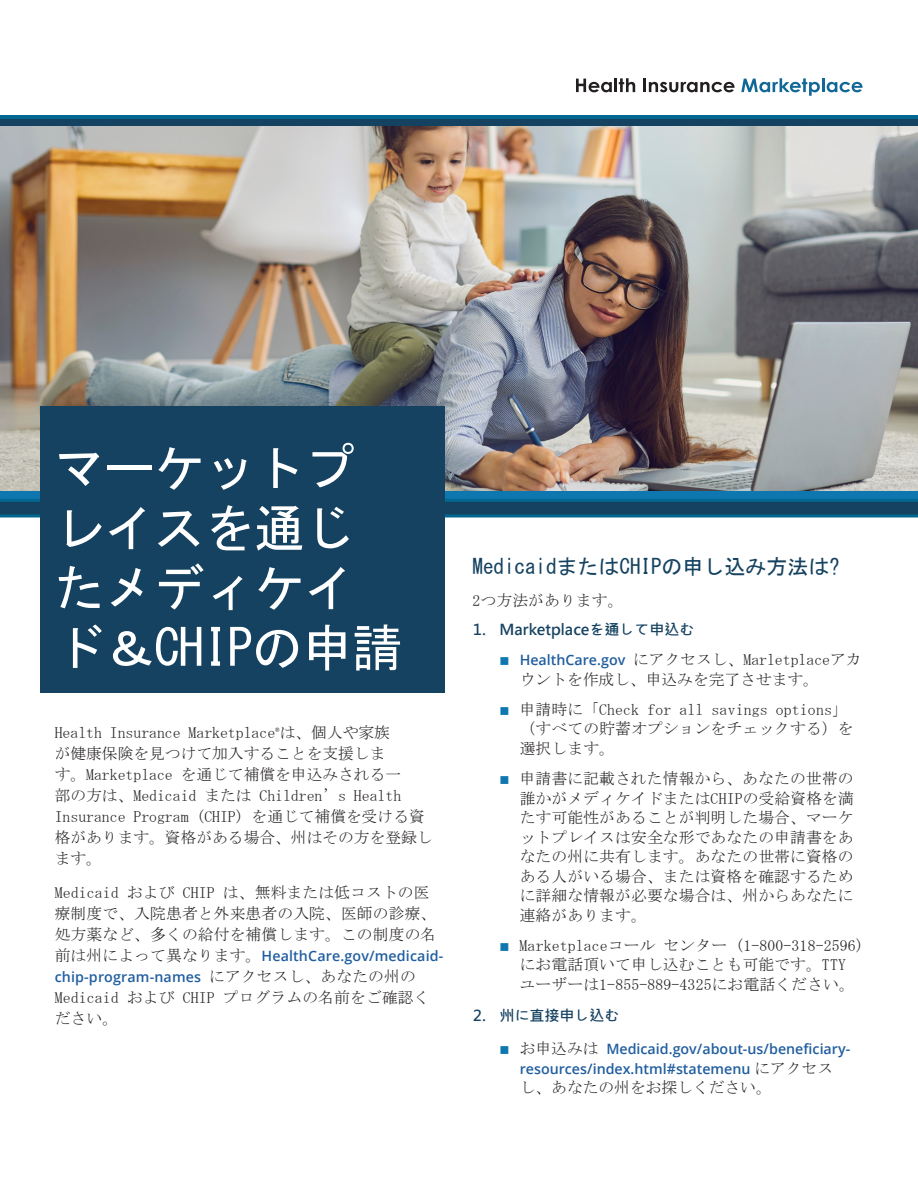
<style>
.page{position:relative;width:918px;height:1188px;background:#fff}
.page>*{position:absolute;margin:0;border:0;box-sizing:border-box;transform-origin:0 0}
.t1{font:51px/60px "MS Gothic";letter-spacing:-.02em;color:#fff}
.t2{font:21px "MS Gothic";color:#154260}
.text_bullet{font:15.75px/19.5px "MS Mincho";letter-spacing:.01em;color:#231f20}
.text_no_indent{font:15.75px/21px "MS Mincho";color:#231f20}
.text_numbered{font:700 15px "Microsoft Jheng Hei";color:#154260}
.text_bullet-2{font:600 14.25px/19.5px "Open Sans";color:#215e9f;text-align:center}
.text_no_indent-2{font:600 14.25px/21px "Open Sans";letter-spacing:.01em;color:#215e9f}
.s1{font-family:"MS Mincho";font-weight:400;font-size:15.75px;color:#231f20}
.s2{color:#0e77af}
.s3{font-family:"Open Sans";font-weight:600;font-size:14.25px;color:#215e9f}
</style>
<div class="page">
<div style="left:0;top:119px;width:918px;height:7px;background:#154260"></div>
<hr style="left:0;top:116px;width:918px;height:3px;background:#026892">
<div style="left:0;top:490px;width:918px;height:10px;background:#0e77af"></div>
<svg style="left:0;top:499px;width:918px;height:19px;background:#155273"></svg>
<svg style="left:576px;top:79px;width:36px;height:13px"></svg>
<hr style="left:614px;top:78px;width:3px;height:14px;background:#231f20">
<svg style="left:619px;top:78px;width:16px;height:14px"></svg>
<svg style="left:643px;top:79px;width:92px;height:13px"></svg>
<svg style="left:741px;top:78px;width:79px;height:18px"></svg>
<hr style="left:822px;top:78px;width:3px;height:14px;background:#116897">
<svg style="left:827px;top:82px;width:36px;height:10px"></svg>
<img style="left:0;top:126px;width:918px;height:364px">
<div style="left:40px;top:406px;width:406px;height:287px;background:#154260"></div>
<h1 class="t1" style="left:54px;top:438px;width:350px">マーケットプレイスを通じたメディケイド＆CHIPの申請</h1>
<p class="text_no_indent" style="left:55px;top:722px;width:380px">Health Insurance Marketplace<sup>®</sup>は、個人や家族<br>が健康保険を見つけて加入することを支援しま<br>す。Marketplace を通じて補償を申込みされる一<br>部の方は、Medicaid または Children’s Health<br>Insurance Program (CHIP) を通じて補償を受ける資格があります。資格がある場合、州はその方を登録します。</p>
<p class="text_no_indent" style="left:55px;top:882px;width:383px">Medicaid および CHIP は、無料または低コストの医療制度で、入院患者と外来患者の入院、医師の診療、処方薬など、多くの給付を補償します。この制度の名</p>
<p class="text_no_indent-2" style="left:55px;top:945px;width:390px"><span class="s1">前は州によって異なります。</span>HealthCare.gov/medicaid&shy;chip-program-names <span class="s1">にアクセスし、あなたの州の</span></p>
<p class="text_no_indent" style="left:55px;top:987px;width:376px">Medicaid および CHIP プログラムの名前をご確認ください。</p>
<h2 class="t2" style="left:472px;top:556px;width:369px">MedicaidまたはCHIPの申し込み方法は?</h2>
<p class="text_no_indent" style="left:472px;top:590px;width:153px">2つ方法があります。</p>
<h3 class="text_numbered" style="left:473px;top:620px;width:223px">1. Marketplaceを通して申込む</h3>
<p class="text_bullet" style="left:520px;top:650px;width:343px;text-indent:-20px"><span class="s2">■</span> <span class="s3">HealthCare.gov</span> にアクセスし、Marletplaceアカウントを作成し、申込みを完了させます。</p>
<p class="text_bullet" style="left:520px;top:699px;width:335px;text-indent:-20px"><span class="s2">■</span> 申請時に「Check for all savings options」（すべての貯蓄オプションをチェックする）を選択します。</p>
<p class="text_bullet" style="left:520px;top:769px;width:336px;text-align:justify;text-indent:-20px"><span class="s2">■</span> 申請書に記載された情報から、あなたの世帯の誰かがメディケイドまたはCHIPの受給資格を満たす可能性があることが判明した場合、マーケットプレイスは安全な形であなたの申請書をあなたの州に共有します。あなたの世帯に資格のある人がいる場合、または資格を確認するために詳細な情報が必要な場合は、州からあなたに連絡があります。</p>
<p class="text_bullet" style="left:520px;top:936px;width:345px;text-indent:-20px"><span class="s2">■</span> Marketplaceコール センター (1-800-318-2596)にお電話頂いて申し込むことも可能です。TTYユーザーは1-855-889-4325にお電話ください。</p>
<h3 class="text_numbered" style="left:473px;top:1007px;width:148px">2. 州に直接申し込む</h3>
<p class="text_bullet-2" style="left:499px;top:1039px;width:352px"><span class="s2">■</span> <span class="s1">お申込みは</span> Medicaid.gov/about-us/beneficiary&shy;resources/index.html#statemenu <span class="s1">にアクセス</span></p>
<p class="text_bullet" style="left:520px;top:1078px;width:253px">し、あなたの州をお探しください。</p>
</div>
